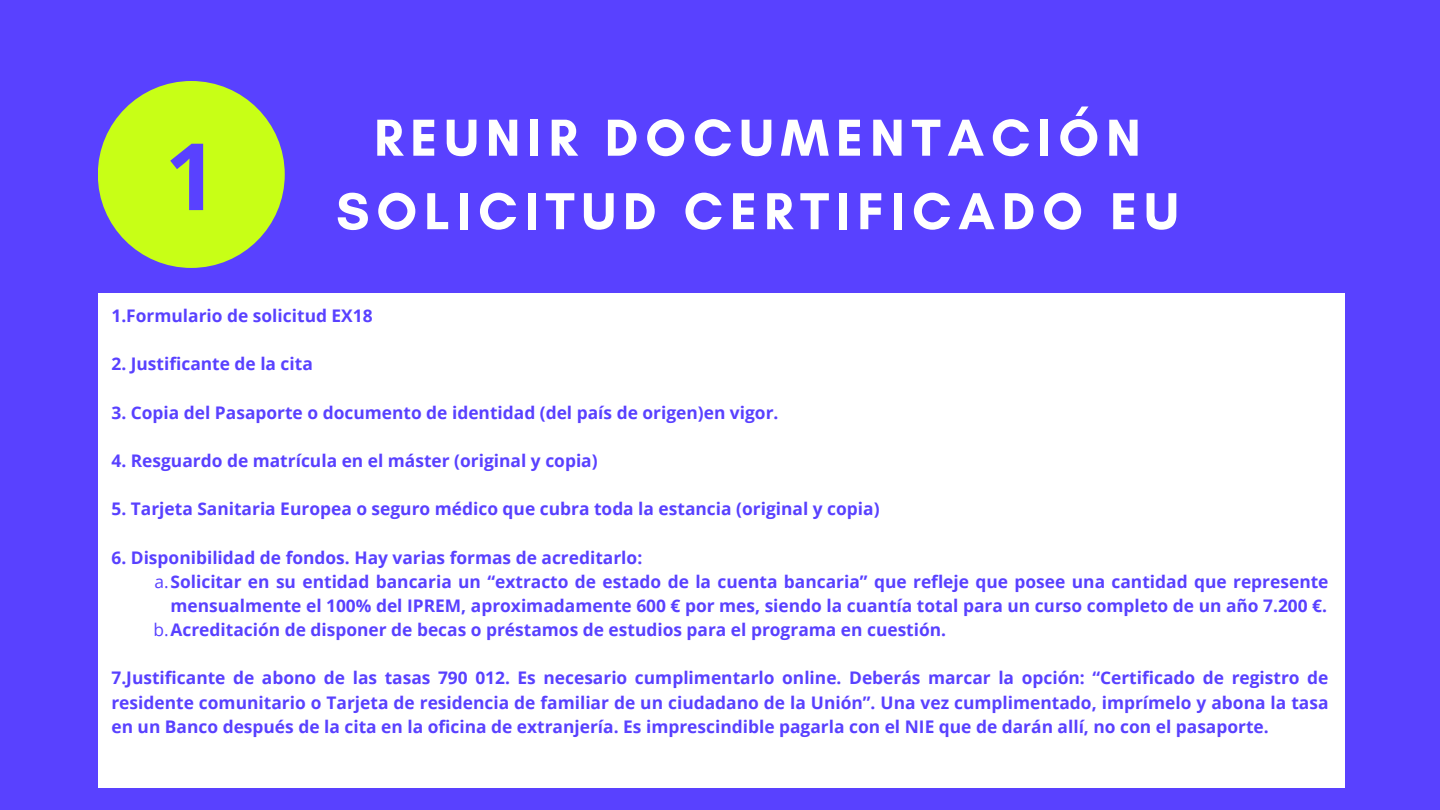
<style>
.page{position:relative;width:1440px;height:810px;background:#5941ff}
.page>*{position:absolute;margin:0;border:0;box-sizing:border-box;transform-origin:0 0}
.t1{font:700 93px "Open Sans";color:#5941ff}
.t2{font:700 53px/73.5px "Glacial Indifference";letter-spacing:.13em;color:#fff;text-align:center}
.t3{font:700 17.4px/24.2px "Open Sans";color:#5941ff;text-align:right}
.s1{font-weight:400}
</style>
<div class="page">
<div style="left:98px;top:81px;width:187px;height:187px;background:#c8ff16;border-radius:50%"></div>
<div style="left:98px;top:293px;width:1247px;height:494px;background:#fff"></div>
<p class="t1" style="left:165px;top:111px;width:55px">1</p>
<h2 class="t2" style="left:336px;top:100px;width:844px">REUNIR DOCUMENTACIÓN<br>SOLICITUD CERTIFICADO EU</h2>
<p class="t3" style="left:111px;top:303px;width:263px">1.Formulario de solicitud EX18</p>
<h1 class="t3" style="left:111px;top:351px;width:203px">2. Justificante de la cita</h1>
<h2 class="t3" style="left:111px;top:400px;width:669px">3. Copia del Pasaporte o documento de identidad (del país de origen)en vigor.</h2>
<h2 class="t3" style="left:111px;top:448px;width:488px">4. Resguardo de matrícula en el máster (original y copia)</h2>
<h2 class="t3" style="left:111px;top:496px;width:770px">5. Tarjeta Sanitaria Europea o seguro médico que cubra toda la estancia (original y copia)</h2>
<h2 class="t3" style="left:111px;top:545px;width:532px">6. Disponibilidad de fondos. Hay varias formas de acreditarlo:</h2>
<h2 class="t3" style="left:154px;top:569px;width:1176px"><span class="s1">a.</span>Solicitar en su entidad bancaria un “extracto de estado de la cuenta bancaria” que refleje que posee una cantidad que represente mensualmente el 100% del IPREM, aproximadamente 600 € por mes, siendo la cuantía total para un curso completo de un año 7.200 €.</h2>
<h2 class="t3" style="left:154px;top:617px;width:794px"><span class="s1">b.</span>Acreditación de disponer de becas o préstamos de estudios para el programa en cuestión.</h2>
<p class="t3" style="left:111px;top:666px;width:1219px;text-align:justify">7.Justificante de abono de las tasas 790 012. Es necesario cumplimentarlo online. Deberás marcar la opción: “Certificado de registro de residente comunitario o Tarjeta de residencia de familiar de un ciudadano de la Unión”. Una vez cumplimentado, imprímelo y abona la tasa en un Banco después de la cita en la oficina de extranjería. Es imprescindible pagarla con el NIE que de darán allí, no con el pasaporte.</p>
</div>
